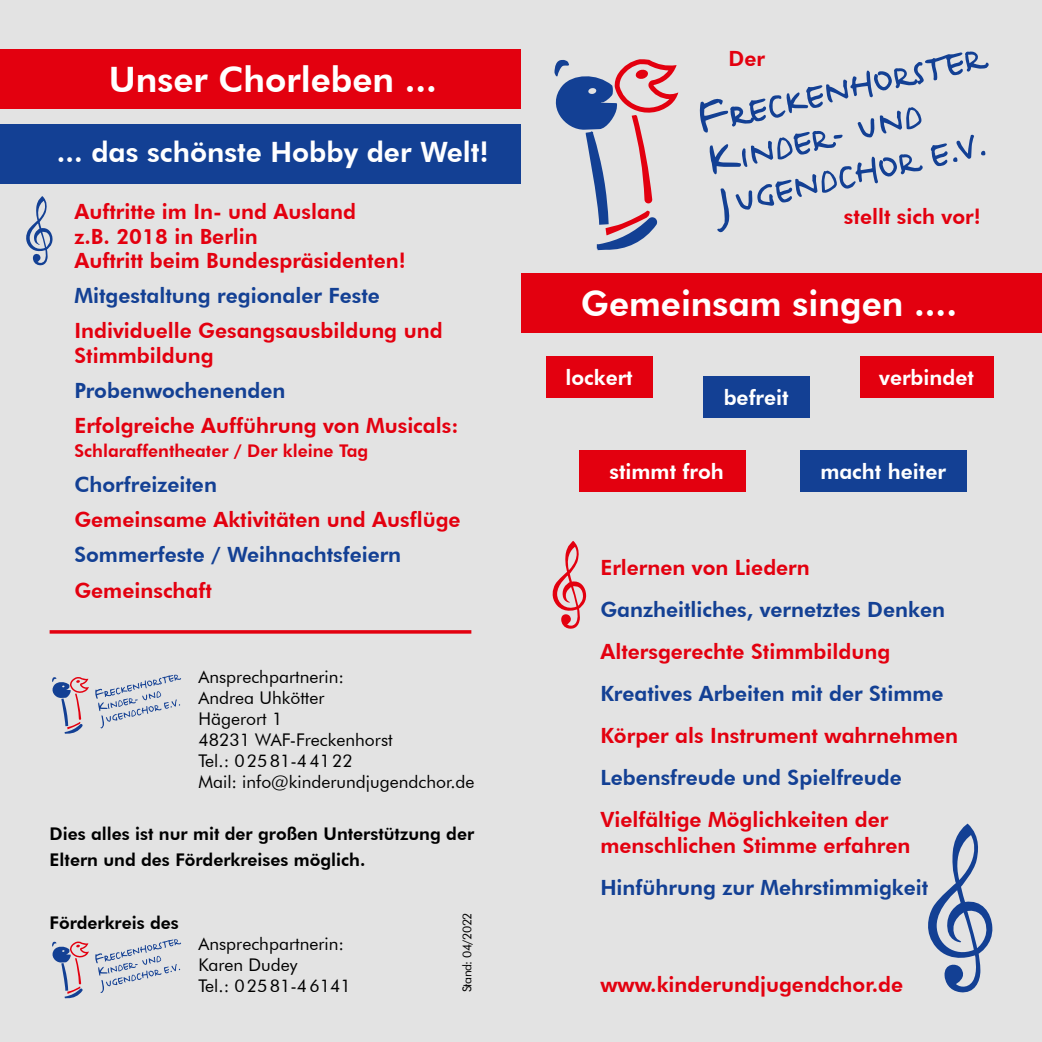
<style>
.page{position:relative;width:1042px;height:1042px;background:#e3e3e3}
.page>*{position:absolute;margin:0;border:0;box-sizing:border-box;transform-origin:0 0}
.t1{font:800 35px "Futura BT";color:#fff}
.t2{font:800 28px "Futura BT";color:#fff}
.t3{font:800 21px/24.5px "Futura BT";color:#e3000f}
.t4{font:800 21px "Futura BT";color:#134094}
.t5{font:800 21px "Futura BT";color:#fff}
.t6{font:17.5px/21px "Futura BT";color:#000}
.t7{font:800 17.5px/26.2px "Futura BT";color:#000}
.t8{font:800 17.5px "Futura BT";color:#e3000f}
.t9{font:12.25px "Futura BT";letter-spacing:-.04em;color:#000}
</style>
<div class="page">
<div style="left:521px;top:273px;width:521px;height:59px;background:#e3000f"></div>
<div style="left:0;top:50px;width:521px;height:59px;background:#e3000f"></div>
<div style="left:0;top:124px;width:521px;height:60px;background:#134094"></div>
<div style="left:546px;top:356px;width:106px;height:41px;background:#e3000f"></div>
<svg style="left:928px;top:823px;width:65px;height:170px"></svg>
<svg style="left:552px;top:541px;width:34px;height:88px"></svg>
<div style="left:703px;top:377px;width:106px;height:41px;background:#134094"></div>
<div style="left:860px;top:356px;width:133px;height:41px;background:#e3000f"></div>
<div style="left:579px;top:450px;width:167px;height:41px;background:#e3000f"></div>
<div style="left:800px;top:450px;width:166px;height:41px;background:#134094"></div>
<svg style="left:26px;top:196px;width:27px;height:70px"></svg>
<svg style="left:50px;top:630px;width:421px;height:4px;background:#e31b29"></svg>
<svg style="left:554px;top:59px;width:124px;height:191px"></svg>
<svg style="left:699px;top:51px;width:290px;height:182px"></svg>
<svg style="left:52px;top:677px;width:37px;height:57px"></svg>
<svg style="left:95px;top:674px;width:86px;height:54px"></svg>
<svg style="left:52px;top:941px;width:37px;height:57px"></svg>
<svg style="left:95px;top:939px;width:86px;height:54px"></svg>
<h1 class="t1" style="left:109px;top:59px;width:330px">Unser Chorleben ...</h1>
<h2 class="t2" style="left:57px;top:135px;width:433px">... das schönste Hobby der Welt!</h2>
<p class="t3" style="left:74px;top:199px;width:333px">Auftritte im In- und Ausland<br>z.B. 2018 in Berlin<br>Auftritt beim Bundespräsidenten!</p>
<p class="t4" style="left:74px;top:283px;width:307px">Mitgestaltung regionaler Feste</p>
<p class="t3" style="left:74px;top:318px;width:370px">Individuelle Gesangsausbildung und<br>Stimmbildung</p>
<p class="t4" style="left:74px;top:378px;width:213px">Probenwochenenden</p>
<p class="t3" style="left:74px;top:413px;width:385px">Erfolgreiche Aufführung von Musicals:</p>
<p class="t8" style="left:74px;top:440px;width:295px">Schlaraffentheater / Der kleine Tag</p>
<p class="t4" style="left:74px;top:472px;width:144px">Chorfreizeiten</p>
<p class="t3" style="left:74px;top:507px;width:388px">Gemeinsame Aktivitäten und Ausflüge</p>
<p class="t4" style="left:74px;top:542px;width:328px">Sommerfeste / Weihnachtsfeiern</p>
<p class="t3" style="left:74px;top:577px;width:139px">Gemeinschaft</p>
<p class="t6" style="left:198px;top:666px;width:278px">Ansprechpartnerin:<br>Andrea Uhkötter<br>Hägerort 1<br>48231 WAF-Freckenhorst<br>Tel.: 02581-44122<br>Mail: info@kinderundjugendchor.de</p>
<p class="t7" style="left:50px;top:820px;width:426px">Dies alles ist nur mit der großen Unterstützung der<br>Eltern und des Förderkreises möglich.</p>
<p class="t7" style="left:50px;top:909px;width:131px">Förderkreis des</p>
<p class="t6" style="left:198px;top:933px;width:154px">Ansprechpartnerin:<br>Karen Dudey<br>Tel.: 02581-46141</p>
<p class="t9" style="left:460px;top:992px;width:81px;rotate:-90deg">Stand: 04/2022</p>
<p class="t3" style="left:728px;top:46px;width:38px">Der</p>
<p class="t3" style="left:844px;top:204px;width:138px">stellt sich vor!</p>
<h1 class="t1" style="left:581px;top:282px;width:378px">Gemeinsam singen ....</h1>
<p class="t5" style="left:565px;top:364px;width:69px">lockert</p>
<p class="t5" style="left:724px;top:385px;width:66px">befreit</p>
<p class="t5" style="left:879px;top:364px;width:96px">verbindet</p>
<p class="t5" style="left:609px;top:458px;width:116px">stimmt froh</p>
<p class="t5" style="left:820px;top:458px;width:127px">macht heiter</p>
<p class="t3" style="left:600px;top:555px;width:211px">Erlernen von Liedern</p>
<p class="t4" style="left:600px;top:597px;width:346px">Ganzheitliches, vernetztes Denken</p>
<p class="t3" style="left:600px;top:639px;width:291px">Altersgerechte Stimmbildung</p>
<p class="t4" style="left:600px;top:681px;width:345px">Kreatives Arbeiten mit der Stimme</p>
<p class="t3" style="left:600px;top:723px;width:359px">Körper als Instrument wahrnehmen</p>
<p class="t4" style="left:600px;top:765px;width:303px">Lebensfreude und Spielfreude</p>
<p class="t3" style="left:600px;top:807px;width:312px;line-height:25.2px">Vielfältige Möglichkeiten der menschlichen Stimme erfahren</p>
<p class="t4" style="left:600px;top:874px;width:329px">Hinführung zur Mehrstimmigkeit</p>
<p class="t3" style="left:600px;top:971px;width:304px">www.kinderundjugendchor.de</p>
</div>
